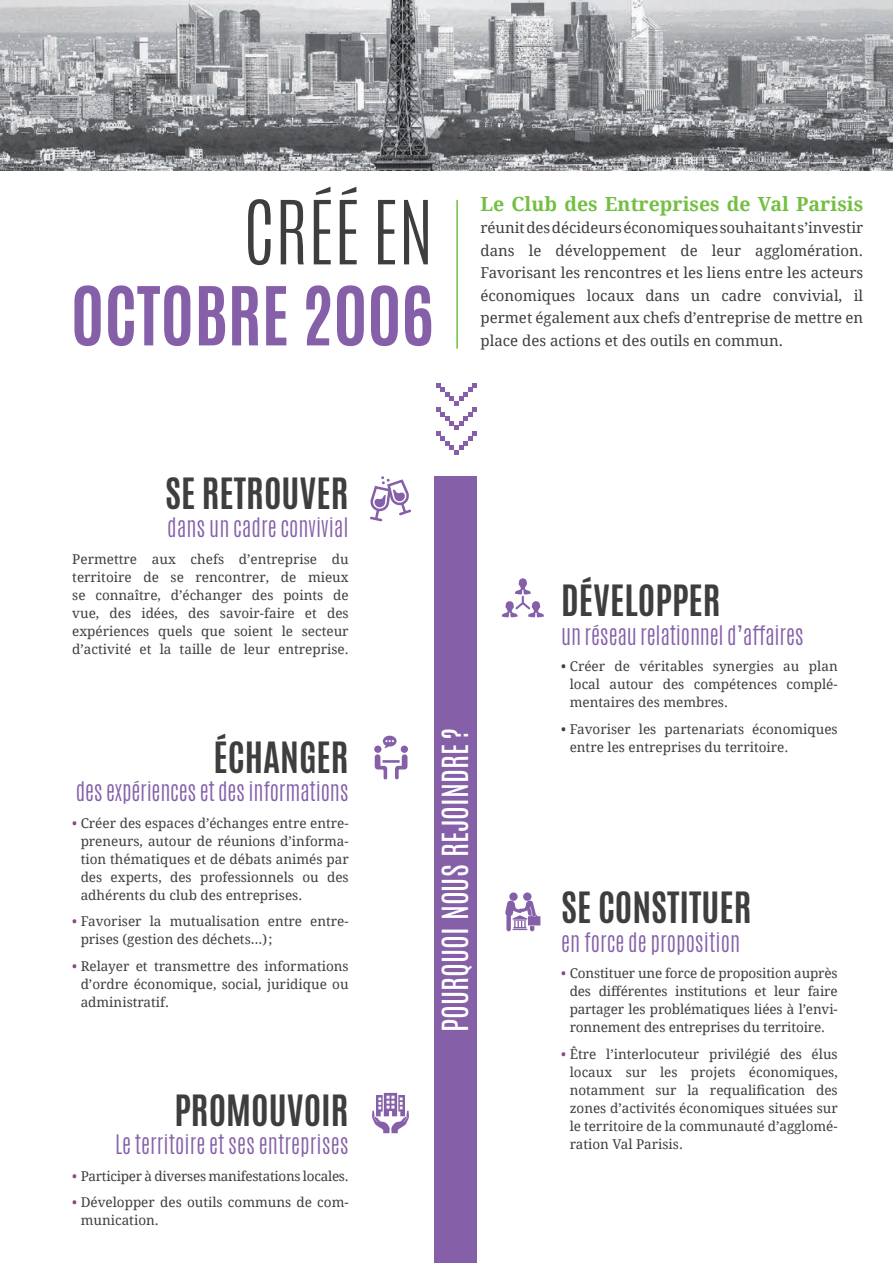
<style>
.page{position:relative;width:893px;height:1263px;background:#fff}
.page>*{position:absolute;margin:0;border:0;box-sizing:border-box;transform-origin:0 0}
.t1{font:300 75px "Antonio";color:#3e3e3f}
.t2{font:700 69px "Antonio";color:#8560a9}
.Titre{font:700 36px "Antonio";color:#3e3e3f}
.Titre-2{font:30px "Antonio";color:#fff}
.Titre-3{font:300 22.5px "Antonio";color:#8560a9}
.t3{font:700 19.5px "Droid Serif";color:#74bf43}
.t4{font:15px/22.5px "Droid Serif";color:#3e3e3f;text-align:justify}
.Texte_courant{font:13.5px/18px "Droid Serif";color:#3e3e3f;text-align:justify}
.Texte_courant-2{font:13.5px "Droid Serif";letter-spacing:-.02em;color:#3e3e3f}
.s1{color:#8a4682}
</style>
<div class="page">
<img style="left:0;top:0;width:893px;height:170px">
<div style="left:434px;top:476px;width:42px;height:787px;background:#8560a9"></div>
<hr style="left:456px;top:200px;width:2px;height:149px;background:#74bf43">
<svg style="left:436px;top:383px;width:41px;height:71px"></svg>
<svg style="left:374px;top:736px;width:34px;height:43px"></svg>
<svg style="left:502px;top:578px;width:42px;height:39px"></svg>
<svg style="left:372px;top:1093px;width:37px;height:40px"></svg>
<svg style="left:370px;top:476px;width:41px;height:45px"></svg>
<div style="left:509px;top:892px;width:9px;height:9px;background:#8560a9;border-radius:50%"></div>
<div style="left:523px;top:892px;width:8px;height:9px;background:#8560a9;border-radius:50%"></div>
<svg style="left:505px;top:900px;width:35px;height:31px"></svg>
<p class="t1" style="left:243px;top:179px;width:192px">CRÉÉ EN</p>
<p class="t2" style="left:71px;top:264px;width:364px">OCTOBRE 2006</p>
<p class="t3" style="left:480px;top:190px;width:384px">Le Club des Entreprises de Val Parisis</p>
<p class="t4" style="left:480px;top:216px;width:384px">réunit des décideurs économiques souhaitant s’investir dans le développement de leur agglomération.<br>Favorisant les rencontres et les liens entre les acteurs économiques locaux dans un cadre convivial, il permet également aux chefs d’entreprise de mettre en place des actions et des outils en commun.</p>
<p class="Titre" style="left:165px;top:466px;width:185px">SE RETROUVER</p>
<p class="Titre-3" style="left:167px;top:512px;width:183px">dans un cadre convivial</p>
<p class="Texte_courant" style="left:72px;top:550px;width:278px">Permettre aux chefs d’entreprise du territoire de se rencontrer, de mieux se connaître, d’échanger des points de vue, des idées, des savoir-faire et des expériences quels que soient le secteur d’activité et la taille de leur entreprise.</p>
<p class="Titre" style="left:214px;top:730px;width:137px">ÉCHANGER</p>
<p class="Titre-3" style="left:76px;top:775px;width:274px">des expériences et des informations</p>
<p class="Texte_courant" style="left:81px;top:813px;width:269px;text-indent:-8px"><span class="s1">•</span> Créer des espaces d’échanges entre entre&shy;preneurs, autour de réunions d’informa&shy;tion thématiques et de débats animés par des experts, des professionnels ou des adhérents du club des entreprises.</p>
<p class="Texte_courant" style="left:81px;top:912px;width:269px;text-indent:-8px"><span class="s1">•</span> Favoriser la mutualisation entre entre&shy;prises (gestion des déchets…);</p>
<p class="Texte_courant" style="left:81px;top:956px;width:269px;text-indent:-8px"><span class="s1">•</span> Relayer et transmettre des informations d’ordre économique, social, juridique ou administratif.</p>
<p class="Titre" style="left:174px;top:1083px;width:176px">PROMOUVOIR</p>
<p class="Titre-3" style="left:115px;top:1128px;width:235px">Le territoire et ses entreprises</p>
<p class="Texte_courant-2" style="left:72px;top:1166px;width:278px"><span class="s1">•</span> Participer à diverses manifestations locales.</p>
<p class="Texte_courant" style="left:81px;top:1193px;width:269px;text-indent:-8px"><span class="s1">•</span> Développer des outils communs de com&shy;munication.</p>
<p class="Titre-2" style="left:433px;top:1032px;width:305px;rotate:-90deg">POURQUOI NOUS REJOINDRE?</p>
<p class="Titre" style="left:561px;top:573px;width:161px">DÉVELOPPER</p>
<p class="Titre-3" style="left:561px;top:619px;width:244px">un réseau relationnel d’affaires</p>
<p class="Texte_courant" style="left:570px;top:657px;width:269px;text-indent:-8px">• Créer de véritables synergies au plan local autour des compétences complé&shy;mentaires des membres.</p>
<p class="Texte_courant" style="left:570px;top:719px;width:269px;text-indent:-8px">• Favoriser les partenariats économiques entre les entreprises du territoire.</p>
<p class="Titre" style="left:561px;top:881px;width:192px">SE CONSTITUER</p>
<p class="Titre-3" style="left:561px;top:926px;width:180px">en force de proposition</p>
<p class="Texte_courant" style="left:570px;top:964px;width:269px;text-indent:-8px"><span class="s1">•</span> Constituer une force de proposition auprès des différentes institutions et leur faire partager les problématiques liées à l’envi&shy;ronnement des entreprises du territoire.</p>
<p class="Texte_courant" style="left:570px;top:1045px;width:269px;text-indent:-8px"><span class="s1">•</span> Être l’interlocuteur privilégié des élus locaux sur les projets économiques, notamment sur la requalification des zones d’activités économiques situées sur le territoire de la communauté d’agglomé&shy;ration Val Parisis.</p>
</div>
